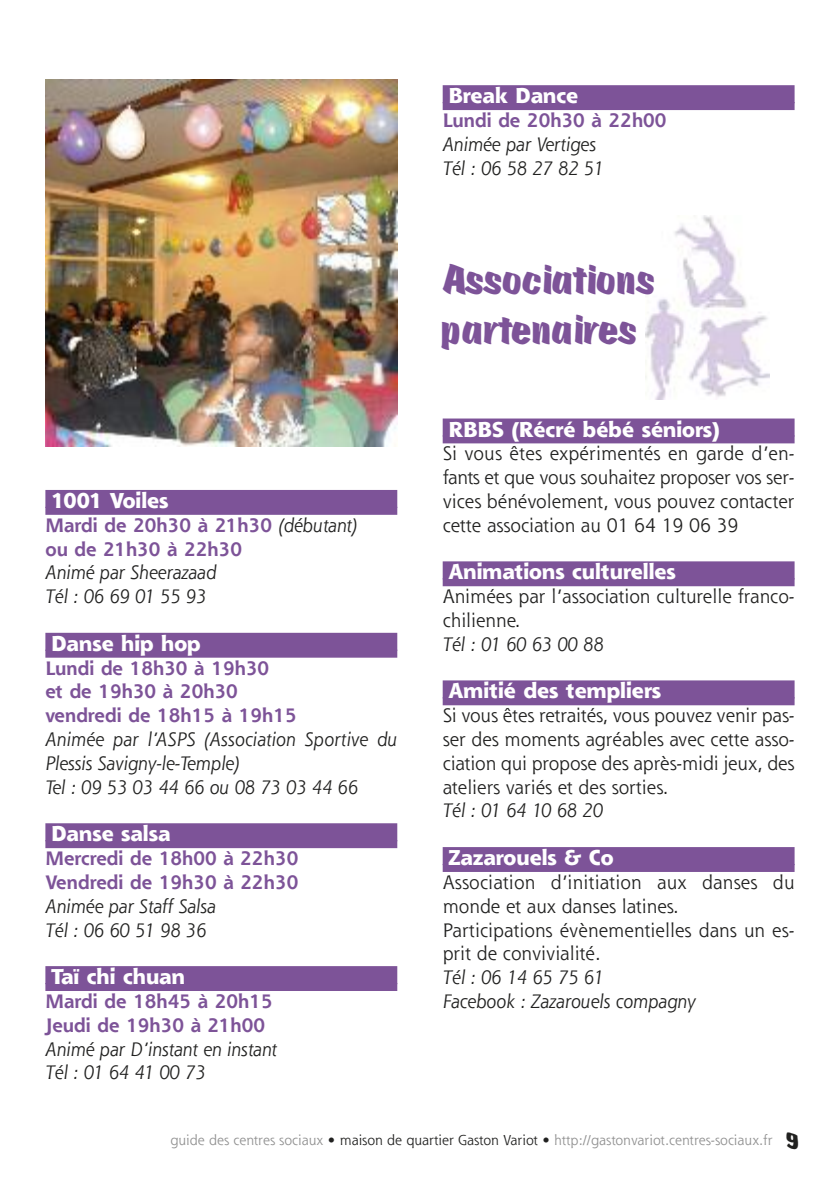
<style>
.page{position:relative;width:840px;height:1191px;background:#fff}
.page>*{position:absolute;margin:0;border:0;box-sizing:border-box;transform-origin:0 0}
.t1{font:44px/50px "Scratch";color:#7d5398}
.t2{font:800 21px "Shannon";color:#fff}
.t3{font:19px/23.8px "Shannon";color:#212120;text-align:justify}
.t4{font:italic 19px/23.8px "Shannon";color:#212120}
.t5{font:700 19px/23.8px "Shannon";color:#7d5398}
.t6{font:14px "Shannon";color:#909090}
.s1{font-weight:400;font-style:italic;color:#212120}
.s2{color:#212120}
.s3{font-family:"Scratch";font-size:24px;color:#212120}
</style>
<div class="page">
<img style="left:645px;top:215px;width:124px;height:184px">
<div style="left:45px;top:490px;width:352px;height:18px;background:#7d5398"></div>
<div style="left:45px;top:507px;width:352px;height:8px;background:#7d5398"></div>
<div style="left:45px;top:633px;width:352px;height:18px;background:#7d5398"></div>
<div style="left:45px;top:649px;width:352px;height:8px;background:#7d5398"></div>
<div style="left:45px;top:823px;width:352px;height:18px;background:#7d5398"></div>
<div style="left:45px;top:840px;width:352px;height:8px;background:#7d5398"></div>
<div style="left:45px;top:966px;width:352px;height:18px;background:#7d5398"></div>
<div style="left:45px;top:983px;width:352px;height:8px;background:#7d5398"></div>
<div style="left:442px;top:85px;width:352px;height:18px;background:#7d5398"></div>
<div style="left:442px;top:102px;width:352px;height:8px;background:#7d5398"></div>
<div style="left:442px;top:418px;width:352px;height:18px;background:#7d5398"></div>
<div style="left:442px;top:435px;width:352px;height:8px;background:#7d5398"></div>
<div style="left:442px;top:561px;width:352px;height:18px;background:#7d5398"></div>
<div style="left:442px;top:578px;width:352px;height:8px;background:#7d5398"></div>
<div style="left:442px;top:680px;width:352px;height:18px;background:#7d5398"></div>
<div style="left:442px;top:697px;width:352px;height:8px;background:#7d5398"></div>
<div style="left:442px;top:847px;width:352px;height:18px;background:#7d5398"></div>
<div style="left:442px;top:864px;width:352px;height:8px;background:#7d5398"></div>
<img style="left:45px;top:79px;width:352px;height:367px">
<p class="t2" style="left:448px;top:88px;width:131px">Break Dance</p>
<p class="t5" style="left:442px;top:110px;width:225px">Lundi de 20h30 à 22h00</p>
<p class="t4" style="left:442px;top:134px;width:162px">Animée par Vertiges<br>Tél : 06 58 27 82 51</p>
<p class="t2" style="left:51px;top:493px;width:119px">1001 Voiles</p>
<p class="t5" style="left:45px;top:515px;width:313px">Mardi de 20h30 à 21h30 <span class="s1">(débutant) </span>ou de 21h30 à 22h30</p>
<p class="t4" style="left:45px;top:563px;width:172px">Animé par Sheerazaad<br>Tél : 06 69 01 55 93</p>
<p class="t2" style="left:51px;top:636px;width:151px">Danse hip hop</p>
<p class="t5" style="left:45px;top:658px;width:252px">Lundi de 18h30 à 19h30<br>et de 19h30 à 20h30 vendredi de 18h15 à 19h15</p>
<p class="t4" style="left:45px;top:729px;width:353px">Animée par l’ASPS (Association Sportive du<br>Plessis Savigny-le-Temple)<br>Tel : 09 53 03 44 66 ou 08 73 03 44 66</p>
<p class="t2" style="left:51px;top:826px;width:121px">Danse salsa</p>
<p class="t5" style="left:45px;top:848px;width:254px">Mercredi de 18h00 à 22h30<br>Vendredi de 19h30 à 22h30</p>
<p class="t4" style="left:45px;top:896px;width:172px">Animée par Staff Salsa<br>Tél : 06 60 51 98 36</p>
<p class="t2" style="left:51px;top:969px;width:135px">Taï chi chuan</p>
<p class="t5" style="left:45px;top:991px;width:229px">Mardi de 18h45 à 20h15<br>Jeudi de 19h30 à 21h00</p>
<p class="t4" style="left:45px;top:1039px;width:233px">Animé par D’instant en instant<br>Tél : 01 64 41 00 73</p>
<h1 class="t1" style="left:442px;top:254px;width:214px">Associations partenaires</h1>
<p class="t2" style="left:448px;top:421px;width:272px">RBBS (Récré bébé séniors)</p>
<p class="t3" style="left:442px;top:444px;width:353px">Si vous êtes expérimentés en garde d’en&shy;fants et que vous souhaitez proposer vos ser&shy;vices bénévolement, vous pouvez contacter cette association au 01 64 19 06 39</p>
<p class="t2" style="left:448px;top:564px;width:229px">Animations culturelles</p>
<p class="t3" style="left:442px;top:586px;width:353px">Animées par l’association culturelle franco&shy;chilienne.</p>
<p class="t4" style="left:442px;top:634px;width:162px">Tél : 01 60 63 00 88</p>
<p class="t2" style="left:448px;top:683px;width:214px">Amitié des templiers</p>
<p class="t3" style="left:442px;top:705px;width:353px">Si vous êtes retraités, vous pouvez venir pas&shy;ser des moments agréables avec cette asso&shy;ciation qui propose des après-midi jeux, des ateliers variés et des sorties.</p>
<p class="t4" style="left:442px;top:801px;width:161px">Tél : 01 64 10 68 20</p>
<p class="t2" style="left:448px;top:850px;width:167px">Zazarouels &amp; Co</p>
<p class="t3" style="left:442px;top:872px;width:353px;text-align:left">Association d’initiation aux danses du monde et aux danses latines.<br>Participations évènementielles dans un es&shy;prit de convivialité.</p>
<p class="t4" style="left:442px;top:967px;width:254px">Tél : 06 14 65 75 61<br>Facebook : Zazarouels compagny</p>
<p class="t6" style="left:170px;top:1134px;width:629px">guide des centres sociaux <span class="s2">• maison de quartier Gaston Variot •</span> http://gastonvariot.centres-sociaux.fr <span class="s3">9</span></p>
</div>
